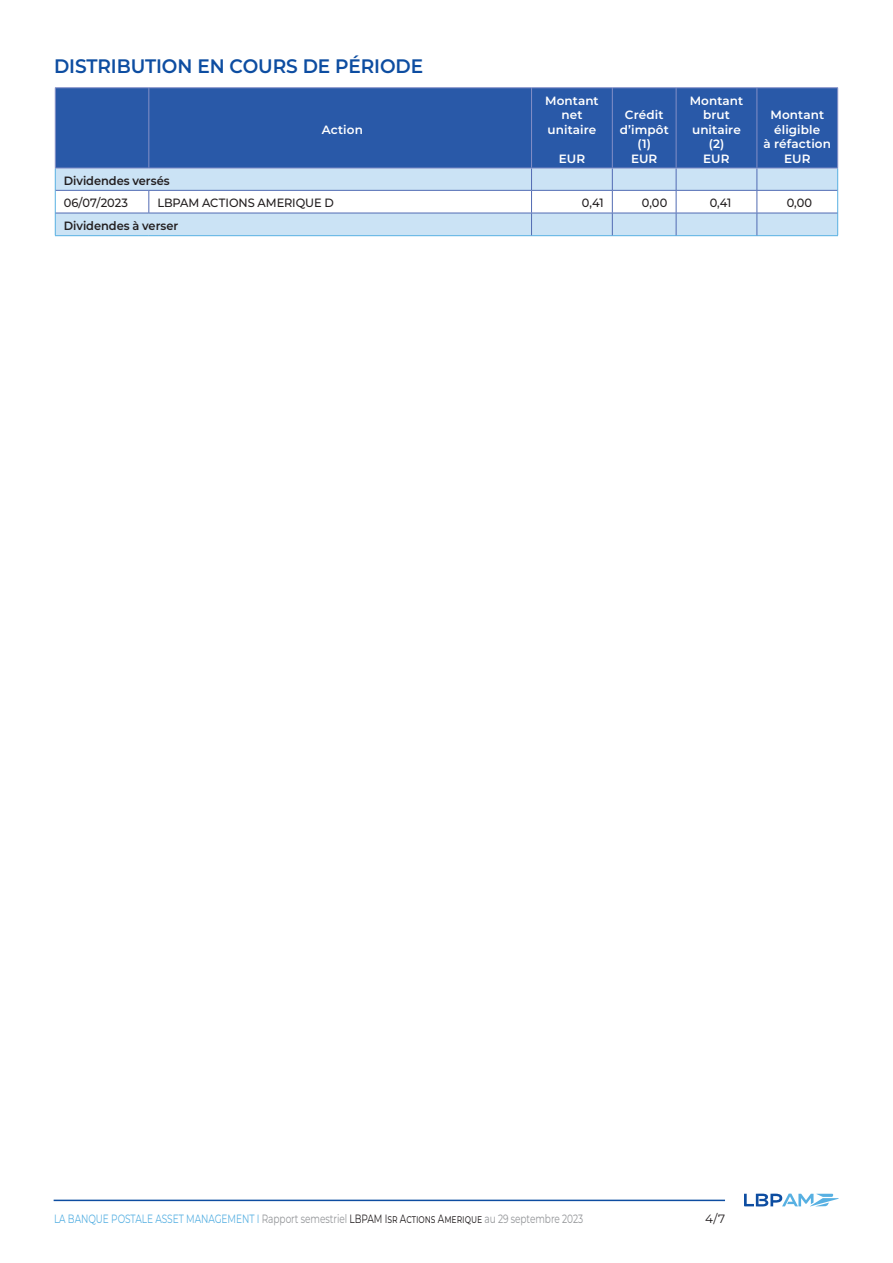
<style>
.page{position:relative;width:893px;height:1263px;background:#fff}
.page>*{position:absolute;margin:0;border:0;box-sizing:border-box;transform-origin:0 0}
.t1{font:600 19.5px "Montserrat";letter-spacing:-.005em;color:#0d4da1;scale:.95 1}
.t2{font:600 12px/14.4px "Montserrat";letter-spacing:.01em;color:#fff;text-align:center}
.t3{font:12px "Montserrat";letter-spacing:-.005em;color:#939598;scale:.75 1}
.t4{font:500 12px "Montserrat";letter-spacing:-.005em;color:#231f20;scale:.95 1}
.t5{font:600 12px "Montserrat";letter-spacing:-.005em;color:#231f20;scale:.95 1}
.t6{font:12px "Montserrat";color:#231f20}
.s1{color:#57b0e2}
.s2{color:#231f20}
</style>
<div class="page">
<hr style="left:54px;top:1199px;width:671px;height:2px;background:#0d4da1">
<svg style="left:744px;top:1193px;width:95px;height:13px"></svg>
<div style="left:56px;top:88px;width:781px;height:80px;background:#2959a8"></div>
<svg style="left:56px;top:169px;width:781px;height:66px;fill:#cbe3f5"></svg>
<svg style="left:55px;top:169px;width:1px;height:66px"></svg>
<svg style="left:837px;top:169px;width:1px;height:66px"></svg>
<hr style="left:55px;top:235px;width:94px;height:1px;background:#57b0e2">
<hr style="left:149px;top:235px;width:382px;height:1px;background:#57b0e2">
<hr style="left:531px;top:235px;width:81px;height:1px;background:#57b0e2">
<hr style="left:612px;top:235px;width:64px;height:1px;background:#57b0e2">
<hr style="left:676px;top:235px;width:81px;height:1px;background:#57b0e2">
<hr style="left:757px;top:235px;width:81px;height:1px;background:#57b0e2">
<hr style="left:56px;top:190px;width:93px;height:1px;background:#516bb3">
<hr style="left:149px;top:190px;width:382px;height:1px;background:#516bb3">
<svg style="left:149px;top:191px;width:1px;height:22px"></svg>
<hr style="left:531px;top:190px;width:81px;height:1px;background:#516bb3">
<hr style="left:612px;top:190px;width:64px;height:1px;background:#516bb3">
<hr style="left:676px;top:190px;width:81px;height:1px;background:#516bb3">
<hr style="left:757px;top:190px;width:80px;height:1px;background:#516bb3">
<hr style="left:56px;top:213px;width:93px;height:1px;background:#516bb3">
<hr style="left:149px;top:213px;width:382px;height:1px;background:#516bb3">
<hr style="left:531px;top:213px;width:81px;height:1px;background:#516bb3">
<svg style="left:531px;top:169px;width:1px;height:66px"></svg>
<hr style="left:612px;top:213px;width:64px;height:1px;background:#516bb3">
<svg style="left:612px;top:169px;width:1px;height:66px"></svg>
<hr style="left:676px;top:213px;width:81px;height:1px;background:#516bb3">
<svg style="left:676px;top:169px;width:1px;height:66px"></svg>
<hr style="left:757px;top:213px;width:80px;height:1px;background:#516bb3">
<svg style="left:757px;top:169px;width:1px;height:66px"></svg>
<hr style="left:55px;top:87px;width:94px;height:1px;background:#838fc7">
<hr style="left:55px;top:88px;width:1px;height:80px;background:#838fc7">
<hr style="left:55px;top:168px;width:94px;height:1px;background:#838fc7">
<hr style="left:149px;top:87px;width:382px;height:1px;background:#838fc7">
<hr style="left:148px;top:88px;width:1px;height:80px;background:#838fc7">
<hr style="left:149px;top:168px;width:382px;height:1px;background:#838fc7">
<hr style="left:531px;top:87px;width:81px;height:1px;background:#838fc7">
<hr style="left:531px;top:88px;width:1px;height:80px;background:#838fc7">
<hr style="left:531px;top:168px;width:81px;height:1px;background:#838fc7">
<hr style="left:612px;top:87px;width:64px;height:1px;background:#838fc7">
<hr style="left:612px;top:88px;width:1px;height:80px;background:#838fc7">
<hr style="left:612px;top:168px;width:64px;height:1px;background:#838fc7">
<hr style="left:676px;top:87px;width:81px;height:1px;background:#838fc7">
<hr style="left:676px;top:88px;width:1px;height:80px;background:#838fc7">
<hr style="left:676px;top:168px;width:81px;height:1px;background:#838fc7">
<hr style="left:757px;top:87px;width:81px;height:1px;background:#838fc7">
<hr style="left:756px;top:88px;width:1px;height:80px;background:#838fc7">
<hr style="left:837px;top:88px;width:1px;height:80px;background:#838fc7">
<hr style="left:757px;top:168px;width:81px;height:1px;background:#838fc7">
<h1 class="t1" style="left:54px;top:53px;width:390px">DISTRIBUTION EN COURS DE PÉRIODE</h1>
<p class="t2" style="left:322px;top:122px;width:43px">Action</p>
<p class="t2" style="left:545px;top:93px;width:55px">Montant net unitaire</p>
<p class="t2" style="left:559px;top:151px;width:28px">EUR</p>
<p class="t2" style="left:620px;top:108px;width:51px">Crédit d’impôt (1)<br>EUR</p>
<p class="t2" style="left:690px;top:93px;width:55px">Montant brut unitaire (2)<br>EUR</p>
<p class="t2" style="left:763px;top:108px;width:69px">Montant éligible<br>à réfaction<br>EUR</p>
<p class="t5" style="left:64px;top:173px;width:113px">Dividendes versés</p>
<p class="t4" style="left:64px;top:195px;width:69px">06/07/2023</p>
<p class="t4" style="left:157px;top:195px;width:187px">LBPAM ACTIONS AMERIQUE D</p>
<p class="t4" style="left:582px;top:195px;width:24px">0,41</p>
<p class="t4" style="left:642px;top:195px;width:28px">0,00</p>
<p class="t4" style="left:710px;top:195px;width:24px">0,41</p>
<p class="t4" style="left:787px;top:195px;width:28px">0,00</p>
<p class="t5" style="left:64px;top:218px;width:122px">Dividendes à verser</p>
<p class="t3" style="left:54px;top:1211px;width:707px"><span class="s1">LA BANQUE POSTALE ASSET MANAGEMENT І</span> Rapport semestriel <span class="s2">LBPAM Isr Actions Amerique</span> au 29 septembre 2023</p>
<p class="t6" style="left:705px;top:1211px;width:21px">4/7</p>
</div>
